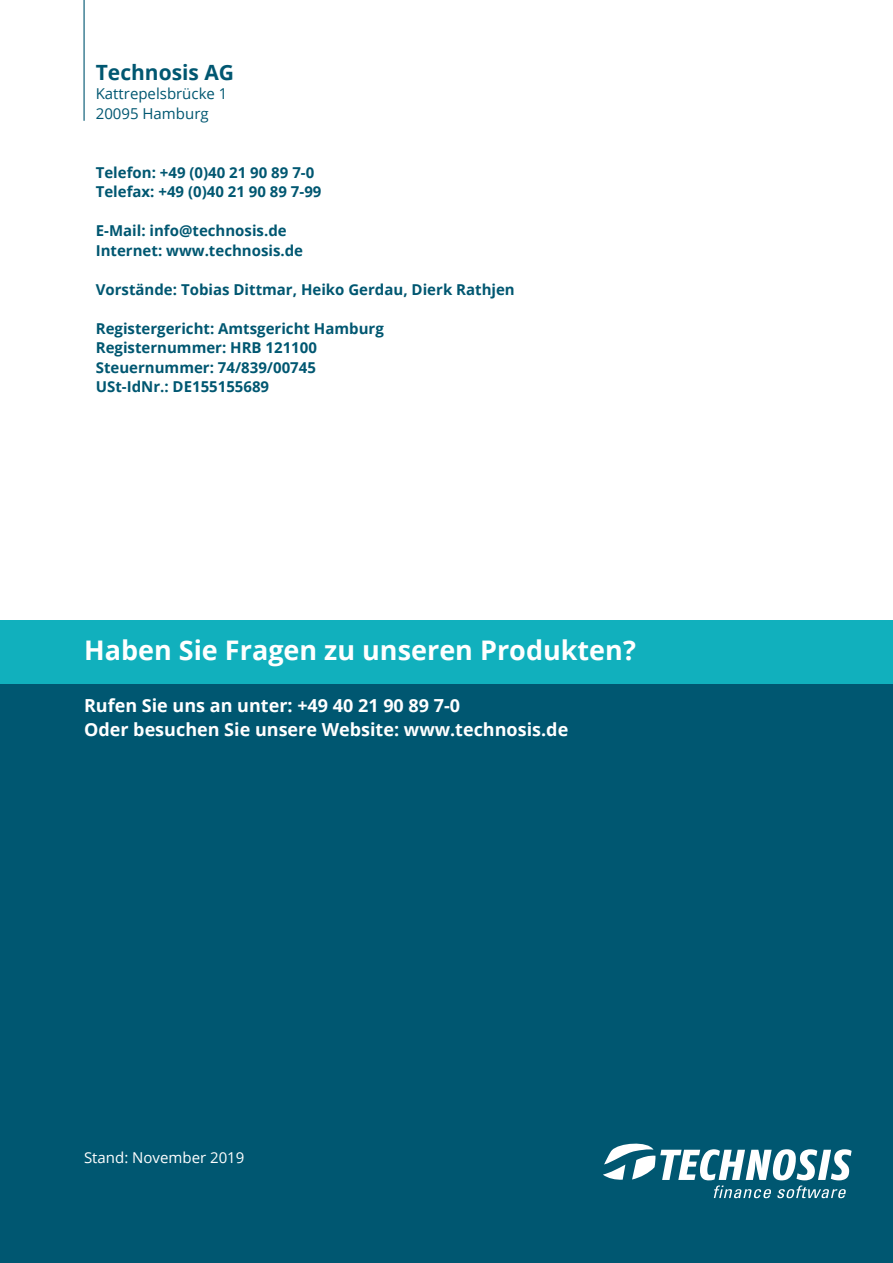
<style>
.page{position:relative;width:893px;height:1263px;background:#fff}
.page>*{position:absolute;margin:0;border:0;box-sizing:border-box;transform-origin:0 0}
.Heading_2{font:700 27px "Open Sans";color:#fff}
.Backpage_address{font:700 21px "Open Sans";color:#005771}
.Backpage_address-2{font:700 18px "Open Sans";color:#fff}
.Backpage_address-3{font:700 15px "Open Sans";color:#005771}
.Backpage_address-4{font:15px "Open Sans";color:#005771}
.Backpage_address-5{font:15px "Open Sans";color:#fff}
</style>
<div class="page">
<div style="left:0;top:684px;width:893px;height:578px;background:#005771"></div>
<svg style="left:603px;top:1143px;width:249px;height:55px"></svg>
<div style="left:0;top:620px;width:893px;height:64px;background:#11b0bd"></div>
<hr style="left:84px;top:0;width:1px;height:121px;background:#005771">
<p class="Backpage_address" style="left:96px;top:57px;width:140px">Technosis AG</p>
<p class="Backpage_address-4" style="left:96px;top:84px;width:133px">Kattrepelsbrücke 1</p>
<p class="Backpage_address-4" style="left:96px;top:103px;width:114px">20095 Hamburg</p>
<p class="Backpage_address-3" style="left:96px;top:161px;width:220px">Telefon: +49 (0)40 21 90 89 7-0</p>
<p class="Backpage_address-3" style="left:96px;top:181px;width:227px">Telefax: +49 (0)40 21 90 89 7-99</p>
<p class="Backpage_address-3" style="left:96px;top:220px;width:192px">E-Mail: info@technosis.de</p>
<p class="Backpage_address-3" style="left:96px;top:239px;width:209px">Internet: www.technosis.de</p>
<p class="Backpage_address-3" style="left:96px;top:278px;width:421px">Vorstände: Tobias Dittmar, Heiko Gerdau, Dierk Rathjen</p>
<p class="Backpage_address-3" style="left:96px;top:317px;width:290px">Registergericht: Amtsgericht Hamburg</p>
<p class="Backpage_address-3" style="left:96px;top:337px;width:223px">Registernummer: HRB 121100</p>
<p class="Backpage_address-3" style="left:96px;top:356px;width:222px">Steuernummer: 74/839/00745</p>
<p class="Backpage_address-3" style="left:96px;top:376px;width:175px">USt-IdNr.: DE155155689</p>
<p class="Heading_2" style="left:84px;top:631px;width:553px">Haben Sie Fragen zu unseren Produkten?</p>
<p class="Backpage_address-2" style="left:84px;top:692px;width:378px">Rufen Sie uns an unter: +49 40 21 90 89 7-0</p>
<p class="Backpage_address-2" style="left:84px;top:716px;width:486px">Oder besuchen Sie unsere Website: www.technosis.de</p>
<p class="Backpage_address-5" style="left:84px;top:1147px;width:162px">Stand: November 2019</p>
</div>
